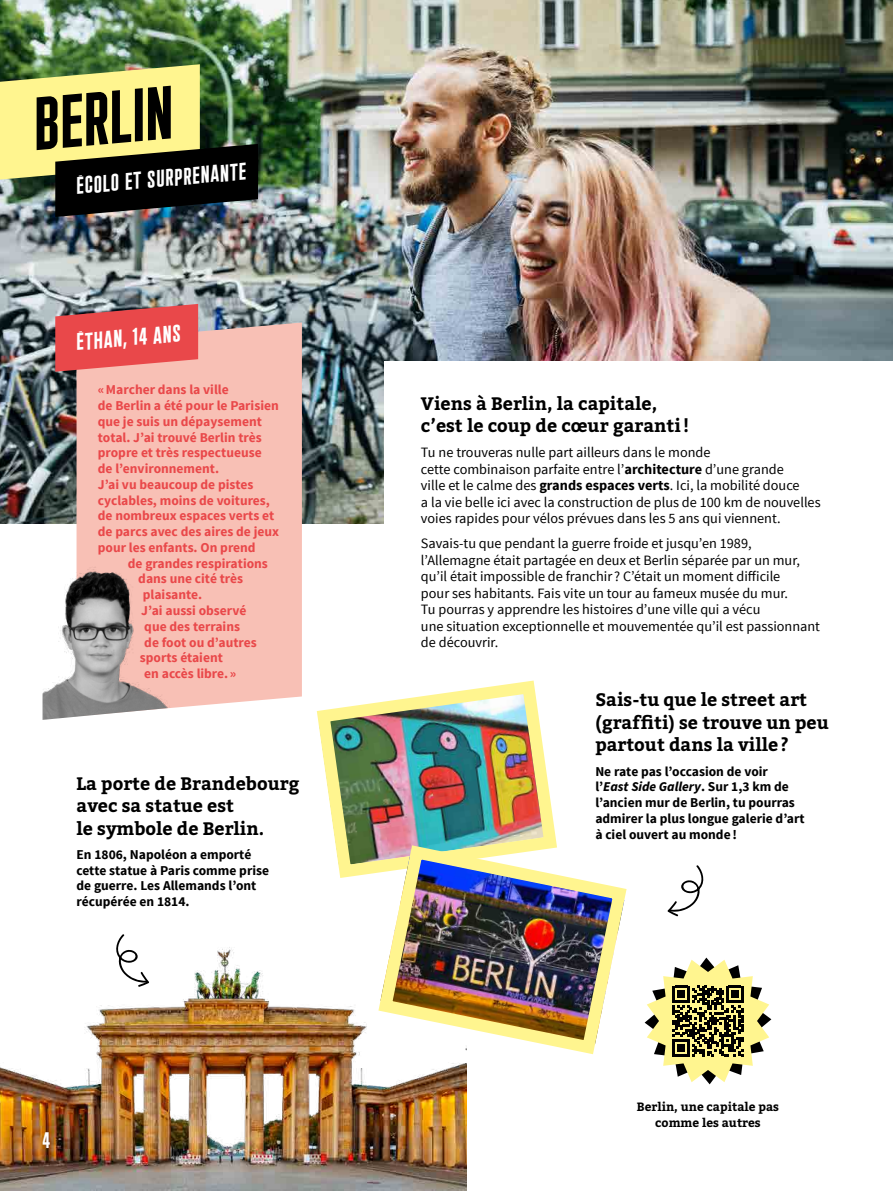
<style>
.page{position:relative;width:893px;height:1191px;background:#fff}
.page>*{position:absolute;margin:0;border:0;box-sizing:border-box;transform-origin:0 0}
.t1{font:75px "Plaak 2 Griffon 42 Bold";color:#000}
.t2{font:24px "Plaak 2 Griffon 42 Bold";color:#fff}
.t3{font:22.5px "Plaak 2 Griffon 42 Bold";color:#fff}
.t4{font:700 18px/22.5px "Bitter";color:#000}
.t5{font:14.25px/16.5px "Source Sans Pro";color:#000}
.t6{font:700 13.5px/15.8px "Source Sans Pro";color:#e9484a}
.t7{font:700 13.5px/15.8px "Source Sans Pro";color:#000}
.t8{font:700 12px/16.5px "Bitter";color:#000;text-align:center}
.s1{font-weight:700}
.s2{font-style:italic}
</style>
<div class="page">
<img style="left:0;top:0;width:893px;height:523px">
<div style="left:385px;top:361px;width:508px;height:281px;background:#fff"></div>
<img style="left:0;top:947px;width:466px;height:244px">
<img style="left:316px;top:680px;width:240px;height:198px">
<img style="left:371px;top:838px;width:256px;height:223px">
<img style="left:0;top:64px;width:258px;height:153px">
<div style="left:77px;top:322px;width:225px;height:386px;background:#f8c0b5"></div>
<svg style="left:55px;top:304px;width:143px;height:68px;background:#df5859"></svg>
<img style="left:43px;top:555px;width:127px;height:165px">
<svg style="left:113px;top:934px;width:36px;height:53px"></svg>
<svg style="left:668px;top:865px;width:36px;height:51px"></svg>
<svg style="left:645px;top:957px;width:126px;height:127px"></svg>
<h1 class="t1" style="left:29px;top:89px;width:141px;rotate:-5deg">BERLIN</h1>
<h2 class="t2" style="left:75px;top:174px;width:172px;rotate:-5deg">écolo et surprenante</h2>
<h2 class="t2" style="left:75px;top:331px;width:106px;rotate:-5deg">ÉTHAN, 14 ans</h2>
<p class="t6" style="left:98px;top:382px;width:183px">«Marcher dans la ville<br>de Berlin a été pour le Parisien que je suis un dépaysement total. J’ai trouvé Berlin très propre et très respectueuse de l’environnement.<br>J’ai vu beaucoup de pistes cyclables, moins de voitures, de nombreux espaces verts et de parcs avec des aires de jeux pour les enfants. On prend</p>
<p class="t6" style="left:128px;top:556px;width:142px">de grandes respirations</p>
<p class="t6" style="left:138px;top:571px;width:106px">dans une cité très</p>
<p class="t6" style="left:143px;top:587px;width:61px">plaisante.</p>
<p class="t6" style="left:141px;top:603px;width:107px">J’ai aussi observé</p>
<p class="t6" style="left:144px;top:619px;width:97px">que des terrains</p>
<p class="t6" style="left:144px;top:634px;width:114px">de foot ou d’autres</p>
<p class="t6" style="left:140px;top:650px;width:85px">sports étaient</p>
<p class="t6" style="left:144px;top:666px;width:94px">en accès libre. »</p>
<p class="t4" style="left:77px;top:772px;width:225px">La porte de Brandebourg avec sa statue est<br>le symbole de Berlin.</p>
<p class="t7" style="left:77px;top:847px;width:194px">En 1806, Napoléon a emporté cette statue à Paris comme prise de guerre. Les Allemands l’ont récupérée en 1814.</p>
<h3 class="t3" style="left:43px;top:1129px;width:9px">4</h3>
<p class="t4" style="left:421px;top:392px;width:270px">Viens à Berlin, la capitale, c’est le coup de cœur garanti!</p>
<p class="t5" style="left:421px;top:444px;width:401px">Tu ne trouveras nulle part ailleurs dans le monde<br>cette combinaison parfaite entre l’<span class="s1">architecture</span> d’une grande<br>ville et le calme des <span class="s1">grands espaces verts</span>. Ici, la mobilité douce<br>a la vie belle ici avec la construction de plus de 100 km de nouvelles voies rapides pour vélos prévues dans les 5 ans qui viennent.</p>
<p class="t5" style="left:421px;top:535px;width:401px">Savais-tu que pendant la guerre froide et jusqu’en 1989, l’Allemagne était partagée en deux et Berlin séparée par un mur, qu’il était impossible de franchir ? C’était un moment difficile<br>pour ses habitants. Fais vite un tour au fameux musée du mur.<br>Tu pourras y apprendre les histoires d’une ville qui a vécu<br>une situation exceptionnelle et mouvementée qu’il est passionnant de découvrir.</p>
<p class="t4" style="left:595px;top:689px;width:235px">Sais-tu que le street art (graffiti) se trouve un peu partout dans la ville?</p>
<p class="t7" style="left:595px;top:764px;width:211px">Ne rate pas l’occasion de voir<br>l’<span class="s2">East Side Gallery</span>. Sur 1,3 km de l’ancien mur de Berlin, tu pourras admirer la plus longue galerie d’art à ciel ouvert au monde!</p>
<p class="t8" style="left:637px;top:1098px;width:144px">Berlin, une capitale pas comme les autres</p>
</div>
